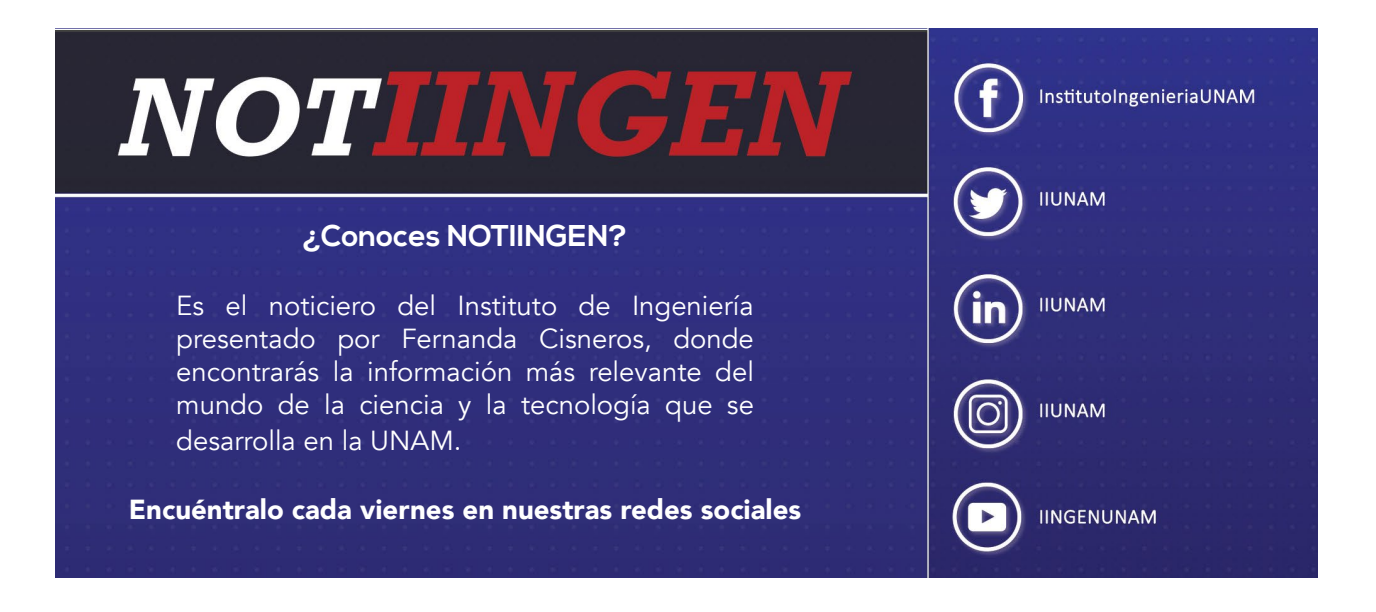
<style>
.page{position:relative;width:1376px;height:612px;background:#fff}
.page>*{position:absolute;margin:0;border:0;box-sizing:border-box;transform-origin:0 0}
.t1{font:700 30px "Nexa";color:#fff}
.t2{font:27.5px/33px "Avenir";color:#fff;text-align:justify}
.t3{font:900 27.5px "Avenir";color:#fff}
</style>
<div class="page">
<img style="left:56px;top:28px;width:1261px;height:549px">
<p class="t1" style="left:303px;top:219px;width:326px">¿Conoces NOTIINGEN?</p>
<p class="t2" style="left:176px;top:290px;width:579px">Es el noticiero del Instituto de Ingeniería presentado por Fernanda Cisneros, donde encontrarás la información más relevante del mundo de la ciencia y la tecnología que se</p>
<p class="t2" style="left:176px;top:425px;width:287px">desarrolla en la UNAM.</p>
<p class="t3" style="left:129px;top:486px;width:674px">Encuéntralo cada viernes en nuestras redes sociales</p>
</div>
